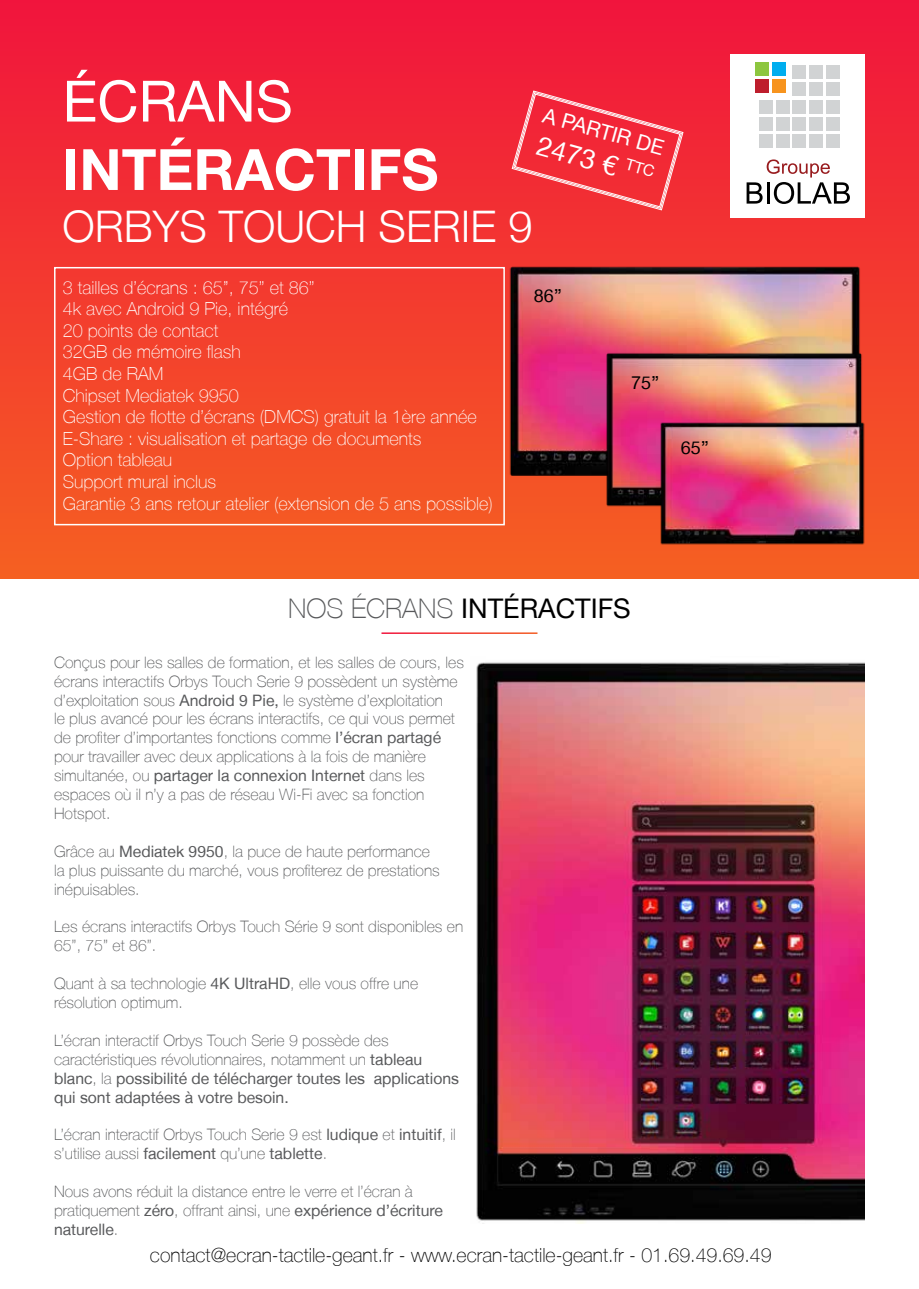
<style>
.page{position:relative;width:919px;height:1289px;background:#fff}
.page>*{position:absolute;margin:0;border:0;box-sizing:border-box;transform-origin:0 0}
.t1{font:700 57px "Helvetica Neue LT";color:#fff}
.t2{font:57px "Helvetica Neue LT";color:#fff}
.t3{font:300 43.5px "Helvetica Neue LT";color:#fff}
.t4{font:27px "Helvetica Neue LT";color:#000}
.t5{font:27px "Helvetica Neue LT";color:#fff}
.t6{font:21px "Helvetica Neue LT";color:#fff}
.t7{font:100 19.5px "Helvetica Neue LT";color:#000}
.t8{font:100 18px/21.6px "Helvetica Neue LT";color:#fff}
.t9{font:18px "Helvetica Neue LT";color:#000}
.t10{font:100 15.75px/18.9px "Helvetica Neue LT";color:#58595b}
.s1{font-weight:100;color:#58595b}
.s2{font-weight:400}
</style>
<div class="page">
<div style="left:0;top:0;width:918px;height:578px;background:linear-gradient(to bottom,#f1153d,#f56021)"></div>
<img style="left:471px;top:250px;width:424px;height:239px">
<img style="left:578px;top:342px;width:309px;height:174px">
<img style="left:638px;top:413px;width:246px;height:138px">
<div style="left:730px;top:54px;width:134px;height:164px;background:#fff"></div>
<svg style="left:746px;top:159px;width:103px;height:45px"></svg>
<div style="left:755px;top:62px;width:14px;height:13px;background:#8dc63f"></div>
<div style="left:772px;top:62px;width:13px;height:13px;background:#00aeef"></div>
<div style="left:792px;top:66px;width:14px;height:13px;background:#d1d3d4"></div>
<div style="left:809px;top:66px;width:13px;height:13px;background:#d1d3d4"></div>
<div style="left:825px;top:66px;width:14px;height:13px;background:#d1d3d4"></div>
<div style="left:755px;top:79px;width:14px;height:13px;background:#be1e2d"></div>
<div style="left:772px;top:79px;width:13px;height:13px;background:#f7941e"></div>
<div style="left:792px;top:83px;width:14px;height:13px;background:#d1d3d4"></div>
<div style="left:809px;top:83px;width:13px;height:13px;background:#d1d3d4"></div>
<div style="left:825px;top:83px;width:14px;height:13px;background:#d1d3d4"></div>
<div style="left:759px;top:100px;width:13px;height:13px;background:#d1d3d4"></div>
<div style="left:775px;top:100px;width:14px;height:13px;background:#d1d3d4"></div>
<div style="left:792px;top:100px;width:14px;height:13px;background:#d1d3d4"></div>
<div style="left:809px;top:100px;width:13px;height:13px;background:#d1d3d4"></div>
<div style="left:825px;top:100px;width:14px;height:13px;background:#d1d3d4"></div>
<div style="left:759px;top:117px;width:13px;height:13px;background:#d1d3d4"></div>
<div style="left:775px;top:117px;width:14px;height:13px;background:#d1d3d4"></div>
<div style="left:792px;top:117px;width:14px;height:13px;background:#d1d3d4"></div>
<div style="left:809px;top:117px;width:13px;height:13px;background:#d1d3d4"></div>
<div style="left:825px;top:117px;width:14px;height:13px;background:#d1d3d4"></div>
<div style="left:759px;top:134px;width:13px;height:14px;background:#d1d3d4"></div>
<div style="left:775px;top:134px;width:14px;height:14px;background:#d1d3d4"></div>
<div style="left:792px;top:134px;width:14px;height:14px;background:#d1d3d4"></div>
<div style="left:809px;top:134px;width:13px;height:14px;background:#d1d3d4"></div>
<div style="left:825px;top:134px;width:14px;height:14px;background:#d1d3d4"></div>
<div style="left:54px;top:267px;width:451px;height:258px;border:2px solid #fff"></div>
<svg style="left:511px;top:90px;width:172px;height:120px;background:#f23542"></svg>
<img style="left:476px;top:662px;width:388px;height:561px">
<h1 class="t2" style="left:63px;top:67px;width:232px">ÉCRANS</h1>
<h1 class="t1" style="left:63px;top:134px;width:377px">INTÉRACTIFS</h1>
<h2 class="t3" style="left:63px;top:200px;width:471px">ORBYS TOUCH SERIE 9</h2>
<p class="t8" style="left:63px;top:276px;width:431px">3 tailles d’écrans : 65’’, 75’’ et 86’’<br>4k avec Android 9 Pie, intégré<br>20 points de contact<br>32GB de mémoire flash<br>4GB de RAM<br>Chipset Mediatek 9950<br>Gestion de flotte d’écrans (DMCS) gratuit la 1ère année<br>E-Share : visualisation et partage de documents<br>Option tableau<br>Support mural inclus<br>Garantie 3 ans retour atelier (extension de 5 ans possible)</p>
<h3 class="t6" style="left:546px;top:103px;width:126px;rotate:15deg">A PARTIR DE</h3>
<h3 class="t5" style="left:542px;top:129px;width:121px;rotate:16deg">2473 € <sup>TTC</sup></h3>
<p class="t9" style="left:534px;top:284px;width:30px">86’’</p>
<p class="t9" style="left:631px;top:371px;width:30px">75’’</p>
<p class="t9" style="left:680px;top:437px;width:30px">65’’</p>
<h3 class="t4" style="left:288px;top:592px;width:344px"><span class="s1">NOS ÉCRANS</span> INTÉRACTIFS</h3>
<p class="t10" style="left:54px;top:652px;width:411px">Conçus pour les salles de formation, et les salles de cours, les écrans interactifs Orbys Touch Serie 9 possèdent un système d’exploitation sous <span class="s2">Android 9 Pie,</span> le système d’exploitation<br>le plus avancé pour les écrans interactifs, ce qui vous permet de profiter d’importantes fonctions comme <span class="s2">l’écran partagé </span>pour travailler avec deux applications à la fois de manière simultanée, ou <span class="s2">partager la connexion Internet</span> dans les espaces où il n’y a pas de réseau Wi-Fi avec sa fonction Hotspot.</p>
<p class="t10" style="left:54px;top:841px;width:387px">Grâce au <span class="s2">Mediatek 9950</span>, la puce de haute performance la plus puissante du marché, vous profiterez de prestations inépuisables.</p>
<p class="t10" style="left:54px;top:917px;width:410px">Les écrans interactifs Orbys Touch Série 9 sont disponibles en<br>65’’, 75’’ et 86’’.</p>
<p class="t10" style="left:54px;top:974px;width:365px">Quant à sa technologie <span class="s2">4K UltraHD</span>, elle vous offre une résolution optimum.</p>
<p class="t10" style="left:54px;top:1030px;width:406px">L’écran interactif Orbys Touch Serie 9 possède des caractéristiques révolutionnaires, notamment un <span class="s2">tableau blanc</span>, la <span class="s2">possibilité de télécharger toutes les applications qui sont adaptées à votre besoin.</span></p>
<p class="t10" style="left:54px;top:1125px;width:403px">L’écran interactif Orbys Touch Serie 9 est <span class="s2">ludique</span> et <span class="s2">intuitif</span>, il s’utilise aussi <span class="s2">facilement</span> qu’une <span class="s2">tablette</span>.</p>
<p class="t10" style="left:54px;top:1181px;width:390px">Nous avons réduit la distance entre le verre et l’écran à pratiquement <span class="s2">zéro</span>, offrant ainsi, une <span class="s2">expérience d’écriture naturelle</span>.</p>
<p class="t7" style="left:150px;top:1243px;width:623px">contact@ecran-tactile-geant.fr - www.ecran-tactile-geant.fr - 01.69.49.69.49</p>
</div>
